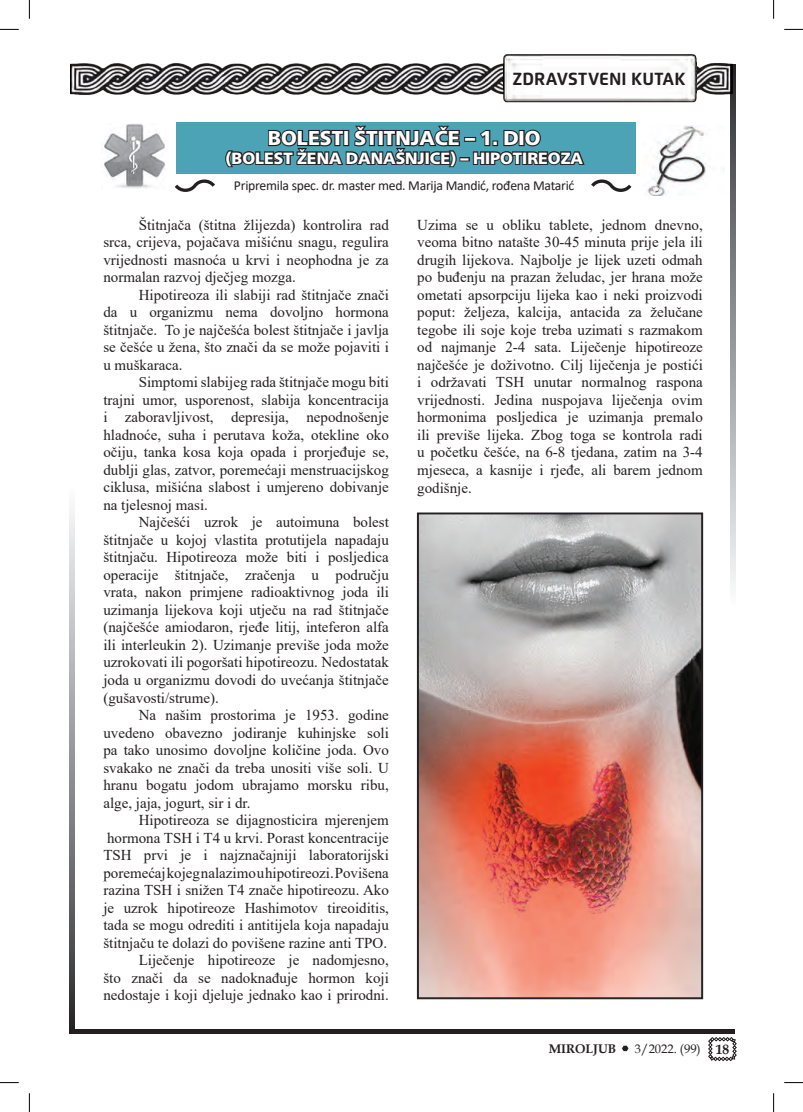
<style>
.page{position:relative;width:803px;height:1112px;background:#fff}
.page>*{position:absolute;margin:0;border:0;box-sizing:border-box;transform-origin:0 0}
.t1{font:900 20px "Frutiger Neue LT";color:#fff}
.t2{font:700 17.5px "Flexo";color:#231f20}
.t3{font:900 16.25px "Frutiger Neue LT";color:#fff}
.t4{font:15px/17.5px "Times New Roman";color:#231f20;text-align:justify}
.t5{font:13.75px "Calibri";letter-spacing:-.02em;color:#231f20}
.t6{font:700 13.75px "Book Antiqua";color:#231f20}
.t7{font:12.5px "Book Antiqua";color:#231f20}
.t8{font:700 12.5px "Book Antiqua";color:#231f20}
</style>
<div class="page">
<img style="left:71px;top:56px;width:662px;height:48px">
<svg style="left:71px;top:508px;width:3px;height:520px;background:#8f9093"></svg>
<svg style="left:69px;top:507px;width:1px;height:520px"></svg>
<hr style="left:69px;top:1030px;width:666px;height:3px;background:#231f20">
<hr style="left:69px;top:1028px;width:665px;height:1px;background:#231f20">
<svg style="left:731px;top:64px;width:3px;height:522px;background:#8e8f91"></svg>
<svg style="left:735px;top:65px;width:1px;height:522px"></svg>
<img style="left:504px;top:55px;width:192px;height:47px">
<svg style="left:708px;top:1037px;width:29px;height:23px"></svg>
<svg style="left:622px;top:1045px;width:6px;height:5px"></svg>
<div style="left:176px;top:122px;width:459px;height:51px;background:#4ca3b6"></div>
<div style="left:464px;top:137px;width:12px;height:5px;border:2px solid #231f20"></div>
<svg style="left:225px;top:125px;width:236px;height:43px"></svg>
<div style="left:459px;top:157px;width:11px;height:4px;border:2px solid #231f20"></div>
<svg style="left:472px;top:129px;width:113px;height:37px"></svg>
<svg style="left:174px;top:179px;width:41px;height:13px"></svg>
<img style="left:104px;top:123px;width:61px;height:65px">
<img style="left:647px;top:126px;width:63px;height:70px">
<svg style="left:591px;top:179px;width:41px;height:13px"></svg>
<img style="left:417px;top:512px;width:286px;height:486px">
<div style="left:418px;top:513px;width:284px;height:484px;border:1px solid #231f20"></div>
<svg style="left:0;top:29px;width:19px;height:1px"></svg>
<svg style="left:784px;top:29px;width:19px;height:1px"></svg>
<svg style="left:0;top:1082px;width:19px;height:1px"></svg>
<svg style="left:784px;top:1082px;width:19px;height:1px"></svg>
<svg style="left:29px;top:0;width:1px;height:19px"></svg>
<svg style="left:29px;top:1093px;width:1px;height:18px"></svg>
<svg style="left:773px;top:0;width:1px;height:19px"></svg>
<svg style="left:773px;top:1093px;width:1px;height:18px"></svg>
<p class="t2" style="left:513px;top:68px;width:174px">ZDRAVSTVENI KUTAK</p>
<p class="t1" style="left:268px;top:126px;width:274px">BOLESTI ŠTITNJAČE – 1. DIO</p>
<p class="t3" style="left:225px;top:148px;width:359px">(BOLEST ŽENA DANAŠNJICE) – HIPOTIREOZA</p>
<p class="t5" style="left:234px;top:176px;width:342px">Pripremila spec. dr. master med. Marija Mandić, rođena Matarić</p>
<p class="t4" style="left:103px;top:215px;width:287px;text-indent:35px">Štitnjača (štitna žlijezda) kontrolira rad srca, crijeva, pojačava mišićnu snagu, regulira vrijednosti masnoća u krvi i neophodna je za normalan razvoj dječjeg mozga.</p>
<p class="t4" style="left:103px;top:285px;width:287px;text-indent:35px">Hipotireoza ili slabiji rad štitnjače znači da u organizmu nema dovoljno hormona štitnjače. To je najčešća bolest štitnjače i javlja se češće u žena, što znači da se može pojaviti i u muškaraca.</p>
<p class="t4" style="left:103px;top:373px;width:287px;text-indent:35px">Simptomi slabijeg rada štitnjače mogu biti trajni umor, usporenost, slabija koncentracija i zaboravljivost, depresija, nepodnošenje hladnoće, suha i perutava koža, otekline oko očiju, tanka kosa koja opada i prorjeđuje se, dublji glas, zatvor, poremećaji menstruacijskog ciklusa, mišićna slabost i umjereno dobivanje na tjelesnoj masi.</p>
<p class="t4" style="left:103px;top:513px;width:287px;text-indent:35px">Najčešći uzrok je autoimuna bolest štitnjače u kojoj vlastita protutijela napadaju štitnjaču. Hipotireoza može biti i posljedica operacije štitnjače, zračenja u području vrata, nakon primjene radioaktivnog joda ili uzimanja lijekova koji utječu na rad štitnjače (najčešće amiodaron, rjeđe litij, inteferon alfa ili interleukin 2). Uzimanje previše joda može uzrokovati ili pogoršati hipotireozu. Nedostatak joda u organizmu dovodi do uvećanja štitnjače (gušavosti/strume).</p>
<p class="t4" style="left:103px;top:705px;width:287px;text-indent:35px">Na našim prostorima je 1953. godine uvedeno obavezno jodiranje kuhinjske soli pa tako unosimo dovoljne količine joda. Ovo svakako ne znači da treba unositi više soli. U hranu bogatu jodom ubrajamo morsku ribu, alge, jaja, jogurt, sir i dr.</p>
<p class="t4" style="left:103px;top:810px;width:287px;text-indent:35px">Hipotireoza se dijagnosticira mjerenjem hormona TSH i T4 u krvi. Porast koncentracije TSH prvi je i najznačajniji laboratorijski poremećaj kojeg nalazimo u hipotireozi. Povišena razina TSH i snižen T4 znače hipotireozu. Ako je uzrok hipotireoze Hashimotov tireoiditis, tada se mogu odrediti i antitijela koja napadaju štitnjaču te dolazi do povišene razine anti TPO.</p>
<p class="t4" style="left:103px;top:950px;width:287px;text-indent:35px">Liječenje hipotireoze je nadomjesno, što znači da se nadoknađuje hormon koji nedostaje i koji djeluje jednako kao i prirodni.</p>
<p class="t4" style="left:417px;top:215px;width:287px">Uzima se u obliku tablete, jednom dnevno, veoma bitno natašte 30-45 minuta prije jela ili drugih lijekova. Najbolje je lijek uzeti odmah po buđenju na prazan želudac, jer hrana može ometati apsorpciju lijeka kao i neki proizvodi poput: željeza, kalcija, antacida za želučane tegobe ili soje koje treba uzimati s razmakom od najmanje 2-4 sata. Liječenje hipotireoze najčešće je doživotno. Cilj liječenja je postići i održavati TSH unutar normalnog raspona vrijednosti. Jedina nuspojava liječenja ovim hormonima posljedica je uzimanja premalo ili previše lijeka. Zbog toga se kontrola radi u početku češće, na 6-8 tjedana, zatim na 3-4 mjeseca, a kasnije i rjeđe, ali barem jednom godišnje.</p>
<p class="t8" style="left:549px;top:1039px;width:69px">MIROLJUB</p>
<p class="t7" style="left:635px;top:1039px;width:67px">3/2022. (99)</p>
<p class="t6" style="left:716px;top:1039px;width:15px">18</p>
</div>
